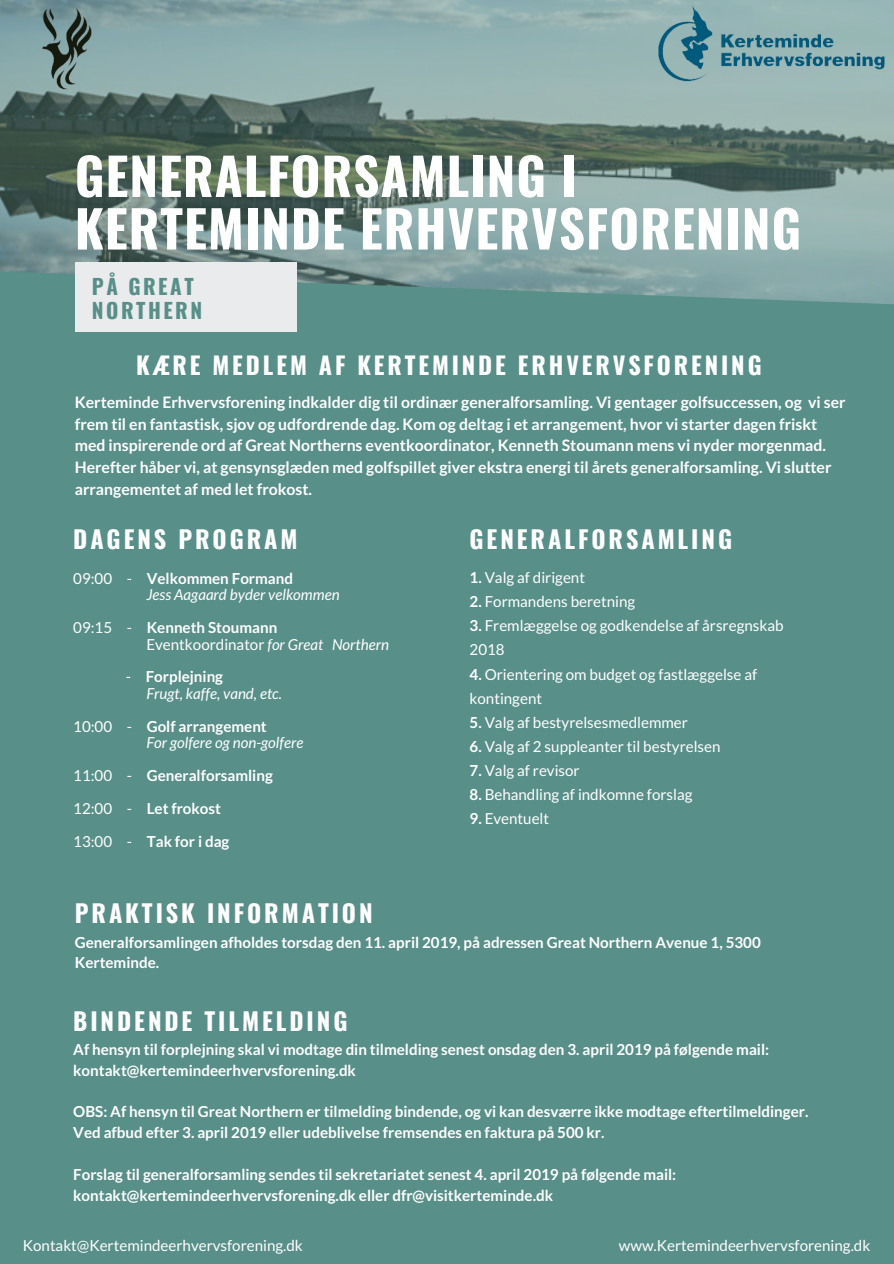
<style>
.page{position:relative;width:894px;height:1264px;background:#fff}
.page>*{position:absolute;margin:0;border:0;box-sizing:border-box;transform-origin:0 0}
.t1{font:700 51px/52.5px "Oswald";letter-spacing:.02em;color:#fff}
.t2{font:700 24.3px "Oswald";letter-spacing:.12em;color:#fff}
.t3{font:700 24px "Oswald";letter-spacing:.12em;color:#fff}
.t4{font:700 21px/24.2px "Oswald";letter-spacing:.12em;color:#588f89}
.t5{font:700 15.75px/21.8px "Lato";color:#fff}
.t6{font:700 15.15px/20.9px "Lato";color:#fff}
.t7{font:15.15px/24.2px "Lato";color:#fff}
.t8{font:italic 15.15px/16.5px "Lato";color:#fff}
.s1{font-weight:700}
.s2{font-style:normal}
.s3{font-weight:700;font-style:normal}
.s4{font-style:italic}
.s5{font-weight:400}
</style>
<div class="page">
<div style="left:0;top:0;width:893px;height:1263px;background:#588f89"></div>
<img style="left:0;top:0;width:893px;height:304px">
<div style="left:75px;top:262px;width:222px;height:70px;background:#e9ebed"></div>
<img style="left:658px;top:7px;width:226px;height:74px">
<img style="left:7px;top:4px;width:119px;height:90px">
<h1 class="t1" style="left:75px;top:148px;width:727px">GENERALFORSAMLING I<br>KERTEMINDE ERHVERVSFORENING</h1>
<h3 class="t4" style="left:92px;top:273px;width:112px">PÅ GREAT<br>NORTHERN</h3>
<h3 class="t3" style="left:136px;top:346px;width:626px">KÆRE MEDLEM AF KERTEMINDE ERHVERVSFORENING</h3>
<p class="t5" style="left:75px;top:391px;width:772px">Kerteminde Erhvervsforening indkalder dig til ordinær generalforsamling. Vi gentager golfsuccessen, og vi ser frem til en fantastisk, sjov og udfordrende dag. Kom og deltag i et arrangement, hvor vi starter dagen friskt med inspirerende ord af Great Northerns eventkoordinator, Kenneth Stoumann mens vi nyder morgenmad.<br>Herefter håber vi, at gensynsglæden med golfspillet giver ekstra energi til årets generalforsamling. Vi slutter arrangementet af med let frokost.</p>
<h2 class="t2" style="left:469px;top:520px;width:264px">GENERALFORSAMLING</h2>
<p class="t7" style="left:469px;top:565px;width:117px"><span class="s1">1.</span> Valg af dirigent</p>
<p class="t7" style="left:469px;top:589px;width:167px"><span class="s1">2.</span> Formandens beretning</p>
<p class="t7" style="left:469px;top:613px;width:315px"><span class="s1">3.</span> Fremlæggelse og godkendelse af årsregnskab<br>2018</p>
<p class="t7" style="left:469px;top:661px;width:289px"><span class="s1">4.</span> Orientering om budget og fastlæggelse af kontingent</p>
<p class="t7" style="left:469px;top:709px;width:220px"><span class="s1">5.</span> Valg af bestyrelsesmedlemmer</p>
<p class="t7" style="left:469px;top:734px;width:252px"><span class="s1">6.</span> Valg af 2 suppleanter til bestyrelsen</p>
<p class="t7" style="left:469px;top:758px;width:112px"><span class="s1">7.</span> Valg af revisor</p>
<p class="t7" style="left:469px;top:782px;width:224px"><span class="s1">8.</span> Behandling af indkomne forslag</p>
<p class="t7" style="left:469px;top:806px;width:81px"><span class="s1">9.</span> Eventuelt</p>
<h2 class="t2" style="left:73px;top:520px;width:226px">DAGENS PROGRAM</h2>
<p class="t8" style="left:146px;top:569px;width:195px;text-indent:-73px"><span class="s2">09:00 -</span> <span class="s3">Velkommen Formand<br></span>Jess Aagaard byder velkommen</p>
<p class="t7" style="left:146px;top:619px;width:244px;line-height:16.5px;text-indent:-73px">09:15 - <span class="s1">Kenneth Stoumann<br></span>Eventkoordinator <span class="s4">for Great Northern</span></p>
<p class="t8" style="left:146px;top:668px;width:137px;text-indent:-20px"><span class="s2">-</span> <span class="s3">Forplejning<br></span>Frugt, kaffe, vand, etc.</p>
<p class="t8" style="left:146px;top:717px;width:158px;text-indent:-73px"><span class="s2">10:00 -</span> <span class="s3">Golf arrangement<br></span>For golfere og non-golfere</p>
<p class="t6" style="left:73px;top:758px;width:201px;line-height:32.8px"><span class="s5">11:00 -</span> Generalforsamling<br><span class="s5">12:00 -</span> Let frokost<br><span class="s5">13:00 -</span> Tak for i dag</p>
<h2 class="t2" style="left:75px;top:894px;width:299px">PRAKTISK INFORMATION</h2>
<p class="t6" style="left:75px;top:931px;width:687px">Generalforsamlingen afholdes torsdag den 11. april 2019, på adressen Great Northern Avenue 1, 5300<br>Kerteminde.</p>
<h2 class="t2" style="left:73px;top:1001px;width:275px">BINDENDE TILMELDING</h2>
<p class="t6" style="left:73px;top:1038px;width:697px">Af hensyn til forplejning skal vi modtage din tilmelding senest onsdag den 3. april 2019 på følgende mail: kontakt@kertemindeerhvervsforening.dk</p>
<p class="t6" style="left:73px;top:1101px;width:736px">OBS: Af hensyn til Great Northern er tilmelding bindende, og vi kan desværre ikke modtage eftertilmeldinger.<br>Ved afbud efter 3. april 2019 eller udeblivelse fremsendes en faktura på 500 kr.</p>
<p class="t6" style="left:73px;top:1163px;width:604px">Forslag til generalforsamling sendes til sekretariatet senest 4. april 2019 på følgende mail: kontakt@kertemindeerhvervsforening.dk eller dfr@visitkerteminde.dk</p>
<p class="t7" style="left:23px;top:1233px;width:281px">Kontakt@Kertemindeerhvervsforening.dk</p>
<p class="t7" style="left:618px;top:1233px;width:253px">www.Kertemindeerhvervsforening.dk</p>
</div>
